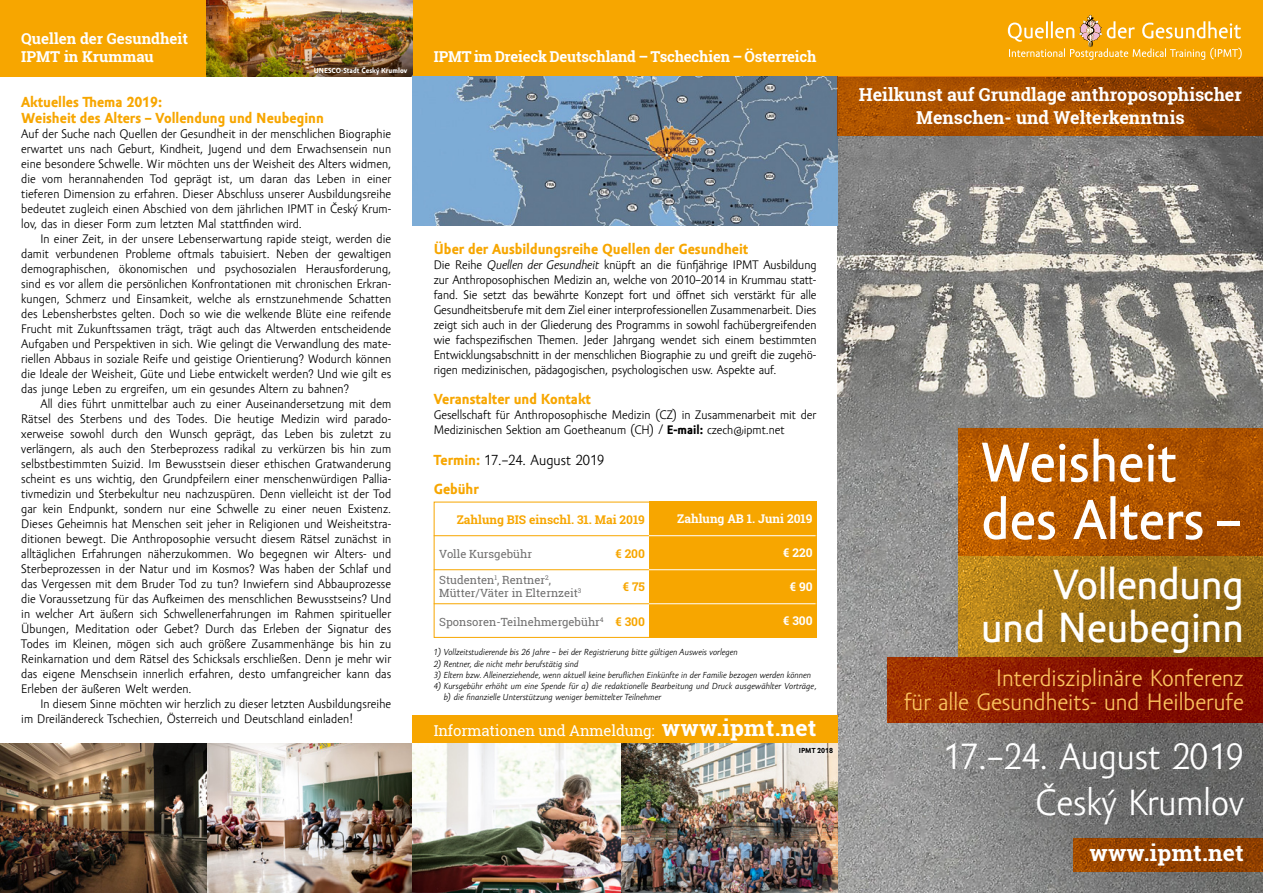
<style>
.page{position:relative;width:1263px;height:893px;background:#fff}
.page>*{position:absolute;margin:0;border:0;box-sizing:border-box;transform-origin:0 0}
.t1{font:57.45px/57.4px "Amor Sans Text Pro";color:#fff}
.t2{font:43.5px/43.5px "Amor Sans Text Pro";color:#fff;text-align:right}
.t3{font:37.65px/45.3px "Amor Sans Pro";color:#fff;text-align:right}
.t4{font:24.45px/24.8px "Amor Sans Pro";color:#fbc25e;text-align:right}
.t5{font:700 22.5px "Roboto Slab";letter-spacing:.01em;color:#fff}
.t6{font:700 17.85px/22.5px "Roboto Slab";color:#fff;text-align:center}
.t7{font:700 15px/16.5px "Amor Sans Text Pro";color:#f7a600}
.t8{font:700 15px/18px "Roboto Slab";letter-spacing:-.01em;color:#fff}
.t9{font:15px "Roboto Slab";letter-spacing:-.01em;color:#fff}
.t10{font:15px "Amor Sans Pro";color:#000}
.t11{font:12.75px/15px "Amor Sans Pro";letter-spacing:.005em;color:#000;text-align:justify}
.t12{font:700 12px "Roboto Slab";color:#f7a600}
.t13{font:700 12px "Roboto Slab";color:#fff}
.t14{font:11.25px/13.5px "Roboto Slab";color:#706f6f}
.t15{font:italic 9px/11.2px "Amor Sans Pro";letter-spacing:.005em;color:#000}
.t16{font:700 7.5px "Amor Sans Text Pro";color:#fff}
.t17{font:700 7.5px "Amor Sans Text Pro";color:#000}
.s1{font-style:italic}
.s2{font-family:"Amor Sans Text Pro";font-weight:700}
.s3{font-family:"Amor Sans Text Pro";font-weight:700;color:#f7a600}
.s4{font-weight:700;font-size:12px;color:#f7a600}
</style>
<div class="page">
<img style="left:838px;top:136px;width:425px;height:757px">
<div style="left:0;top:0;width:1263px;height:77px;background:#f7a600"></div>
<img style="left:206px;top:743px;width:632px;height:150px">
<img style="left:0;top:743px;width:206px;height:150px">
<img style="left:412px;top:743px;width:209px;height:150px">
<img style="left:206px;top:0;width:206px;height:77px">
<div style="left:412px;top:715px;width:426px;height:28px;background:#f7a600"></div>
<svg style="left:1008px;top:15px;width:234px;height:45px"></svg>
<div style="left:649px;top:502px;width:167px;height:34px;background:#f7a600"></div>
<div style="left:649px;top:536px;width:167px;height:34px;background:#f7a600"></div>
<div style="left:649px;top:604px;width:167px;height:34px;background:#f7a600"></div>
<div style="left:649px;top:570px;width:167px;height:34px;background:#f7a600"></div>
<hr style="left:649px;top:569px;width:167px;height:1px;background:#fff">
<hr style="left:649px;top:603px;width:167px;height:1px;background:#fff">
<hr style="left:434px;top:569px;width:215px;height:1px;background:#f7a600">
<hr style="left:434px;top:603px;width:215px;height:1px;background:#f7a600">
<hr style="left:649px;top:535px;width:167px;height:1px;background:#fff">
<hr style="left:434px;top:535px;width:215px;height:1px;background:#f7a600">
<div style="left:434px;top:502px;width:382px;height:136px;border:1px solid #f7a600"></div>
<img style="left:412px;top:77px;width:426px;height:148px">
<svg style="left:887px;top:657px;width:376px;height:66px;background:#8b1800"></svg>
<svg style="left:958px;top:556px;width:305px;height:101px;background:#a17517"></svg>
<svg style="left:958px;top:428px;width:305px;height:128px;background:#b05500"></svg>
<svg style="left:1074px;top:838px;width:189px;height:34px;background:#934200"></svg>
<svg style="left:838px;top:77px;width:425px;height:59px;background:#a04b00"></svg>
<div style="left:796px;top:744px;width:40px;height:12px;background:#fff;opacity:.85"></div>
<p class="t8" style="left:21px;top:29px;width:168px">Quellen der Gesundheit<br>IPMT in Krummau</p>
<p class="t16" style="left:314px;top:66px;width:95px">UNESCO-Stadt Český Krumlov</p>
<p class="t7" style="left:21px;top:94px;width:304px">Aktuelles Thema 2019:<br>Weisheit des Alters – Vollendung und Neubeginn</p>
<p class="t11" style="left:21px;top:127px;width:371px">Auf der Suche nach Quellen der Gesundheit in der menschlichen Biographie erwartet uns nach Geburt, Kindheit, Jugend und dem Erwachsensein nun eine besondere Schwelle. Wir möchten uns der Weisheit des Alters widmen, die vom herannahenden Tod geprägt ist, um daran das Leben in einer tieferen Dimension zu erfahren. Dieser Abschluss unserer Ausbildungsreihe bedeutet zugleich einen Abschied von dem jährlichen IPMT in Český Krum&shy;lov, das in dieser Form zum letzten Mal stattfinden wird.</p>
<p class="t11" style="left:21px;top:232px;width:371px;text-indent:19px">In einer Zeit, in der unsere Lebenserwartung rapide steigt, werden die damit verbundenen Probleme oftmals tabuisiert. Neben der gewaltigen demographischen, ökonomischen und psychosozialen Herausforderung, sind es vor allem die persönlichen Konfrontationen mit chronischen Erkran&shy;kungen, Schmerz und Einsamkeit, welche als ernstzunehmende Schatten des Lebensherbstes gelten. Doch so wie die welkende Blüte eine reifende Frucht mit Zukunftssamen trägt, trägt auch das Altwerden entscheidende Aufgaben und Perspektiven in sich. Wie gelingt die Verwandlung des mate&shy;riellen Abbaus in soziale Reife und geistige Orientierung? Wodurch können die Ideale der Weisheit, Güte und Liebe entwickelt werden? Und wie gilt es das junge Leben zu ergreifen, um ein gesundes Altern zu bahnen?</p>
<p class="t11" style="left:21px;top:397px;width:371px;text-indent:19px">All dies führt unmittelbar auch zu einer Auseinandersetzung mit dem Rätsel des Sterbens und des Todes. Die heutige Medizin wird parado&shy;xerweise sowohl durch den Wunsch geprägt, das Leben bis zuletzt zu verlängern, als auch den Sterbeprozess radikal zu verkürzen bis hin zum selbstbestimmten Suizid. Im Bewusstsein dieser ethischen Gratwanderung scheint es uns wichtig, den Grundpfeilern einer menschenwürdigen Pallia&shy;tivmedizin und Sterbekultur neu nachzuspüren. Denn vielleicht ist der Tod gar kein Endpunkt, sondern nur eine Schwelle zu einer neuen Existenz.<br>Dieses Geheimnis hat Menschen seit jeher in Religionen und Weisheitstra&shy;ditionen bewegt. Die Anthroposophie versucht diesem Rätsel zunächst in alltäglichen Erfahrungen näherzukommen. Wo begegnen wir Alters- und Sterbeprozessen in der Natur und im Kosmos? Was haben der Schlaf und das Vergessen mit dem Bruder Tod zu tun? Inwiefern sind Abbauprozesse die Voraussetzung für das Aufkeimen des menschlichen Bewusstseins? Und in welcher Art äußern sich Schwellenerfahrungen im Rahmen spiritueller Übungen, Meditation oder Gebet? Durch das Erleben der Signatur des Todes im Kleinen, mögen sich auch größere Zusammenhänge bis hin zu Reinkarnation und dem Rätsel des Schicksals erschließen. Denn je mehr wir das eigene Menschsein innerlich erfahren, desto umfangreicher kann das Erleben der äußeren Welt werden.</p>
<p class="t11" style="left:21px;top:697px;width:371px;text-indent:19px">In diesem Sinne möchten wir herzlich zu dieser letzten Ausbildungsreihe im Dreiländereck Tschechien, Österreich und Deutschland einladen!</p>
<p class="t8" style="left:434px;top:47px;width:384px">IPMT im Dreieck Deutschland – Tschechien – Österreich</p>
<p class="t7" style="left:434px;top:241px;width:316px">Über der Ausbildungsreihe Quellen der Gesundheit</p>
<p class="t11" style="left:434px;top:257px;width:384px">Die Reihe <span class="s1">Quellen der Gesundheit</span> knüpft an die fünfjährige IPMT Ausbildung zur Anthroposophischen Medizin an, welche von 2010–2014 in Krummau statt&shy;fand. Sie setzt das bewährte Konzept fort und öffnet sich verstärkt für alle Gesundheitsberufe mit dem Ziel einer interprofessionellen Zusammenarbeit. Dies zeigt sich auch in der Gliederung des Programms in sowohl fachübergreifenden wie fachspezifischen Themen. Jeder Jahrgang wendet sich einem bestimmten Entwicklungsabschnitt in der menschlichen Biographie zu und greift die zugehö&shy;rigen medizinischen, pädagogischen, psychologischen usw. Aspekte auf.</p>
<p class="t7" style="left:434px;top:392px;width:159px">Veranstalter und Kontakt</p>
<p class="t11" style="left:434px;top:408px;width:384px">Gesellschaft für Anthroposophische Medizin (CZ) in Zusammenarbeit mit der<br>Medizinischen Sektion am Goetheanum (CH) / <span class="s2">E-mail:</span> czech@ipmt.net</p>
<p class="t10" style="left:434px;top:452px;width:172px"><span class="s3">Termin:</span> 17.–24. August 2019</p>
<p class="t7" style="left:434px;top:481px;width:47px">Gebühr</p>
<p class="t12" style="left:457px;top:511px;width:190px">Zahlung BIS einschl. 31. Mai 2019</p>
<p class="t13" style="left:677px;top:510px;width:137px">Zahlung AB 1. Juni 2019</p>
<p class="t13" style="left:783px;top:544px;width:31px">€ 220</p>
<p class="t14" style="left:439px;top:547px;width:94px">Volle Kursgebühr</p>
<p class="t12" style="left:615px;top:545px;width:31px">€ 200</p>
<p class="t14" style="left:439px;top:573px;width:144px">Studenten<sup>1</sup>, Rentner<sup>2</sup>,<br>Mütter/Väter in Elternzeit<sup>3</sup></p>
<p class="t12" style="left:623px;top:579px;width:24px">€ 75</p>
<p class="t14" style="left:439px;top:615px;width:207px">Sponsoren-Teilnehmergebühr<sup>4</sup> <span class="s4">€ 300</span></p>
<p class="t13" style="left:790px;top:578px;width:24px">€ 90</p>
<p class="t13" style="left:783px;top:612px;width:31px">€ 300</p>
<p class="t15" style="left:434px;top:647px;width:305px">1) Vollzeitstudierende bis 26 Jahre – bei der Registrierung bitte gültigen Ausweis vorlegen</p>
<p class="t15" style="left:434px;top:658px;width:146px">2) Rentner, die nicht mehr berufstätig sind</p>
<p class="t15" style="left:434px;top:670px;width:379px">3) Eltern bzw. Alleinerziehende, wenn aktuell keine beruflichen Einkünfte in der Familie bezogen werden können</p>
<p class="t15" style="left:444px;top:681px;width:374px;text-indent:-10px">4) Kursgebühr erhöht um eine Spende für a) die redaktionelle Bearbeitung und Druck ausgewählter Vorträge, b) die finanzielle Unterstützung weniger bemittelter Teilnehmer</p>
<p class="t9" style="left:434px;top:720px;width:222px">Informationen und Anmeldung:</p>
<h3 class="t5" style="left:662px;top:712px;width:156px">www.ipmt.net</h3>
<p class="t17" style="left:799px;top:747px;width:36px">IPMT 2018</p>
<h3 class="t6" style="left:859px;top:83px;width:385px">Heilkunst auf Grundlage anthroposophischer<br>Menschen- und Welterkenntnis</h3>
<h1 class="t1" style="left:980px;top:435px;width:263px">Weisheit des Alters –</h1>
<h2 class="t2" style="left:981px;top:564px;width:264px">Vollendung und Neubeginn</h2>
<h3 class="t4" style="left:904px;top:666px;width:341px">Interdisziplinäre Konferenz<br>für alle Gesundheits- und Heilberufe</h3>
<h3 class="t3" style="left:942px;top:735px;width:303px">17.–24. August 2019<br>Český Krumlov</h3>
<h3 class="t5" style="left:1089px;top:838px;width:156px">www.ipmt.net</h3>
</div>
